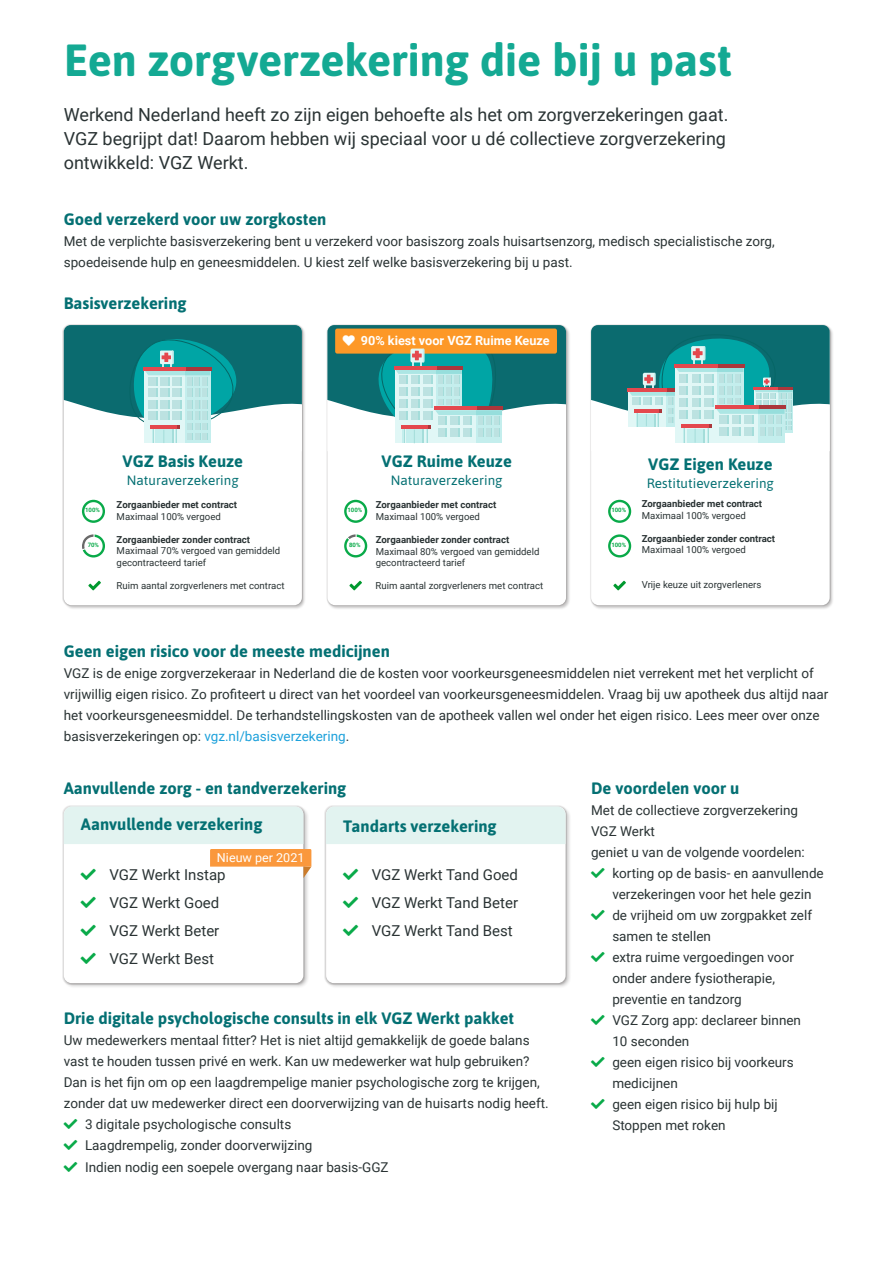
<style>
.page{position:relative;width:893px;height:1263px;background:#fff}
.page>*{position:absolute;margin:0;border:0;box-sizing:border-box;transform-origin:0 0}
.t1{font:700 45px "Asap";letter-spacing:-.005em;color:#14a993}
.t2{font:18px/24px "Roboto";color:#2a3334}
.t3{font:700 16.5px "Asap";color:#047073}
.t4{font:15px/28.2px "Roboto";color:#2a3334;text-align:justify}
.t5{font:13.5px/21px "Roboto";color:#2a3334}
.t6{font:13.5px "Asap";color:#047073}
.t7{font:700 12.75px "Roboto";color:#fff}
.t8{font:12.3px "Roboto";color:#fff}
.t9{font:9.6px/11.6px "Roboto";color:#2a3334}
.t10{font:700 9.6px "Roboto";color:#2a3334}
.t11{font:700 6px "Roboto";color:#09aa49}
.s1{color:#1da1db}
</style>
<div class="page">
<div style="left:325px;top:805px;width:247px;height:184px;background:#241f1f;opacity:.25"></div>
<div style="left:325px;top:805px;width:242px;height:180px;background:#241f1f;opacity:.35"></div>
<div style="left:326px;top:806px;width:240px;height:177px;background:#fff;border-radius:8px"></div>
<div style="left:326px;top:806px;width:240px;height:38px;background:#e2f3f0"></div>
<div style="left:63px;top:805px;width:246px;height:184px;background:#241f1f;opacity:.25"></div>
<div style="left:62px;top:805px;width:243px;height:180px;background:#241f1f;opacity:.35"></div>
<div style="left:64px;top:806px;width:239px;height:177px;background:#fff;border-radius:8px"></div>
<div style="left:327px;top:325px;width:243px;height:284px;background:#241f1f;opacity:.25"></div>
<div style="left:327px;top:325px;width:239px;height:280px;background:#fff;border-radius:8px"></div>
<svg style="left:327px;top:325px;width:239px;height:119px"></svg>
<hr style="left:434px;top:407px;width:69px;height:3px;background:#e4484e">
<hr style="left:477px;top:407px;width:26px;height:3px;background:#ab363b">
<div style="left:344px;top:500px;width:23px;height:23px;border:2px solid #09aa49;border-radius:50%"></div>
<div style="left:344px;top:534px;width:23px;height:23px;border:2px solid #09aa49;border-radius:50%"></div>
<svg style="left:349px;top:581px;width:13px;height:9px"></svg>
<svg style="left:346px;top:534px;width:10px;height:11px"></svg>
<div style="left:63px;top:324px;width:243px;height:285px;background:#241f1f;opacity:.25"></div>
<div style="left:64px;top:325px;width:238px;height:280px;background:#fff;border-radius:8px"></div>
<div style="left:82px;top:500px;width:23px;height:23px;border:2px solid #09aa49;border-radius:50%"></div>
<div style="left:82px;top:534px;width:23px;height:23px;border:2px solid #09aa49;border-radius:50%"></div>
<svg style="left:88px;top:581px;width:13px;height:9px"></svg>
<svg style="left:82px;top:534px;width:12px;height:24px"></svg>
<svg style="left:64px;top:325px;width:238px;height:118px"></svg>
<div style="left:591px;top:325px;width:243px;height:284px;background:#241f1f;opacity:.25"></div>
<div style="left:591px;top:325px;width:239px;height:280px;background:#fff;border-radius:8px"></div>
<svg style="left:591px;top:325px;width:239px;height:118px;background:#6dacad"></svg>
<hr style="left:715px;top:405px;width:70px;height:4px;background:#e4484e">
<hr style="left:759px;top:405px;width:27px;height:4px;background:#ab363b">
<div style="left:608px;top:500px;width:23px;height:23px;border:2px solid #09aa49;border-radius:50%"></div>
<div style="left:608px;top:534px;width:23px;height:23px;border:2px solid #09aa49;border-radius:50%"></div>
<svg style="left:613px;top:581px;width:13px;height:9px"></svg>
<svg style="left:64px;top:806px;width:247px;height:74px"></svg>
<h1 class="t1" style="left:64px;top:28px;width:670px">Een zorgverzekering die bij u past</h1>
<h2 class="t2" style="left:64px;top:102px;width:666px">Werkend Nederland heeft zo zijn eigen behoefte als het om zorgverzekeringen gaat.<br>VGZ begrijpt dat! Daarom hebben wij speciaal voor u dé collectieve zorgverzekering ontwikkeld: VGZ Werkt.</h2>
<p class="t3" style="left:64px;top:208px;width:264px">Goed verzekerd voor uw zorgkosten</p>
<p class="t5" style="left:64px;top:230px;width:712px">Met de verplichte basisverzekering bent u verzekerd voor basiszorg zoals huisartsenzorg, medisch specialistische zorg, spoedeisende hulp en geneesmiddelen. U kiest zelf welke basisverzekering bij u past.</p>
<p class="t3" style="left:64px;top:292px;width:124px">Basisverzekering</p>
<p class="t11" style="left:85px;top:506px;width:16px">100%</p>
<p class="t11" style="left:88px;top:541px;width:13px">70%</p>
<p class="t3" style="left:122px;top:450px;width:122px">VGZ Basis Keuze</p>
<p class="t6" style="left:127px;top:471px;width:113px">Naturaverzekering</p>
<p class="t10" style="left:117px;top:498px;width:122px">Zorgaanbieder met contract</p>
<p class="t9" style="left:117px;top:510px;width:106px">Maximaal 100% vergoed</p>
<p class="t10" style="left:117px;top:533px;width:135px">Zorgaanbieder zonder contract</p>
<p class="t9" style="left:117px;top:545px;width:165px">Maximaal 70% vergoed van gemiddeld gecontracteerd tarief</p>
<p class="t9" style="left:117px;top:579px;width:169px">Ruim aantal zorgverleners met contract</p>
<p class="t7" style="left:343px;top:331px;width:208px">♥ 90% kiest voor VGZ Ruime Keuze</p>
<p class="t11" style="left:347px;top:506px;width:16px">100%</p>
<p class="t11" style="left:349px;top:541px;width:13px">80%</p>
<p class="t3" style="left:381px;top:450px;width:132px">VGZ Ruime Keuze</p>
<p class="t6" style="left:391px;top:471px;width:113px">Naturaverzekering</p>
<p class="t10" style="left:376px;top:498px;width:122px">Zorgaanbieder met contract</p>
<p class="t9" style="left:376px;top:510px;width:106px">Maximaal 100% vergoed</p>
<p class="t10" style="left:376px;top:533px;width:135px">Zorgaanbieder zonder contract</p>
<p class="t9" style="left:376px;top:545px;width:165px">Maximaal 80% vergoed van gemiddeld gecontracteerd tarief</p>
<p class="t9" style="left:375px;top:580px;width:169px">Ruim aantal zorgverleners met contract</p>
<p class="t11" style="left:611px;top:506px;width:16px">100%</p>
<p class="t11" style="left:611px;top:541px;width:16px">100%</p>
<p class="t3" style="left:648px;top:452px;width:126px">VGZ Eigen Keuze</p>
<p class="t6" style="left:647px;top:473px;width:129px">Restitutieverzekering</p>
<p class="t10" style="left:642px;top:497px;width:122px">Zorgaanbieder met contract</p>
<p class="t9" style="left:642px;top:509px;width:106px">Maximaal 100% vergoed</p>
<p class="t10" style="left:642px;top:531px;width:135px">Zorgaanbieder zonder contract</p>
<p class="t9" style="left:642px;top:544px;width:106px">Maximaal 100% vergoed</p>
<p class="t9" style="left:642px;top:578px;width:121px">Vrije keuze uit zorgverleners</p>
<p class="t3" style="left:64px;top:640px;width:328px">Geen eigen risico voor de meeste medicijnen</p>
<p class="t5" style="left:64px;top:663px;width:766px">VGZ is de enige zorgverzekeraar in Nederland die de kosten voor voorkeursgeneesmiddelen niet verrekent met het verplicht of vrijwillig eigen risico. Zo profiteert u direct van het voordeel van voorkeursgeneesmiddelen. Vraag bij uw apotheek dus altijd naar het voorkeursgeneesmiddel. De terhandstellingskosten van de apotheek vallen wel onder het eigen risico. Lees meer over onze basisverzekeringen op: <span class="s1">vgz.nl/basisverzekering</span>.</p>
<p class="t3" style="left:64px;top:776px;width:284px">Aanvullende zorg - en tandverzekering</p>
<p class="t3" style="left:343px;top:814px;width:155px">Tandarts verzekering</p>
<p class="t4" style="left:372px;top:860px;width:148px">VGZ Werkt Tand Goed VGZ Werkt Tand Beter VGZ Werkt Tand Best</p>
<p class="t3" style="left:81px;top:813px;width:183px">Aanvullende verzekering</p>
<p class="t4" style="left:109px;top:860px;width:118px;text-align:left">VGZ Werkt Instap<br>VGZ Werkt Goed<br>VGZ Werkt Beter<br>VGZ Werkt Best</p>
<p class="t8" style="left:217px;top:849px;width:89px">Nieuw per 2021</p>
<p class="t3" style="left:64px;top:1007px;width:452px">Drie digitale psychologische consults in elk VGZ Werkt pakket</p>
<p class="t5" style="left:64px;top:1030px;width:467px">Uw medewerkers mentaal fitter? Het is niet altijd gemakkelijk de goede balans</p>
<p class="t5" style="left:64px;top:1051px;width:467px">vast te houden tussen privé en werk. Kan uw medewerker wat hulp gebruiken?</p>
<p class="t5" style="left:64px;top:1072px;width:477px">Dan is het fijn om op een laagdrempelige manier psychologische zorg te krijgen,</p>
<p class="t5" style="left:64px;top:1093px;width:486px">zonder dat uw medewerker direct een doorverwijzing van de huisarts nodig heeft.</p>
<p class="t5" style="left:85px;top:1114px;width:208px">3 digitale psychologische consults</p>
<p class="t5" style="left:85px;top:1135px;width:229px">Laagdrempelig, zonder doorverwijzing</p>
<p class="t5" style="left:85px;top:1156px;width:305px">Indien nodig een soepele overgang naar basis-GGZ</p>
<p class="t3" style="left:591px;top:776px;width:150px">De voordelen voor u</p>
<p class="t5" style="left:591px;top:799px;width:208px">Met de collectieve zorgverzekering</p>
<p class="t5" style="left:591px;top:820px;width:65px">VGZ Werkt</p>
<p class="t5" style="left:591px;top:841px;width:215px">geniet u van de volgende voordelen:</p>
<p class="t5" style="left:612px;top:862px;width:213px">korting op de basis- en aanvullende</p>
<p class="t5" style="left:612px;top:883px;width:201px">verzekeringen voor het hele gezin</p>
<p class="t5" style="left:612px;top:904px;width:201px">de vrijheid om uw zorgpakket zelf</p>
<p class="t5" style="left:612px;top:925px;width:100px">samen te stellen</p>
<p class="t5" style="left:612px;top:946px;width:183px">extra ruime vergoedingen voor</p>
<p class="t5" style="left:612px;top:967px;width:164px">onder andere fysiotherapie,</p>
<p class="t5" style="left:612px;top:988px;width:131px">preventie en tandzorg</p>
<p class="t5" style="left:612px;top:1009px;width:190px">VGZ Zorg app: declareer binnen</p>
<p class="t5" style="left:612px;top:1030px;width:79px">10 seconden</p>
<p class="t5" style="left:612px;top:1051px;width:183px">geen eigen risico bij voorkeurs</p>
<p class="t5" style="left:612px;top:1072px;width:67px">medicijnen</p>
<p class="t5" style="left:612px;top:1093px;width:167px">geen eigen risico bij hulp bij</p>
<p class="t5" style="left:612px;top:1114px;width:115px">Stoppen met roken</p>
</div>
